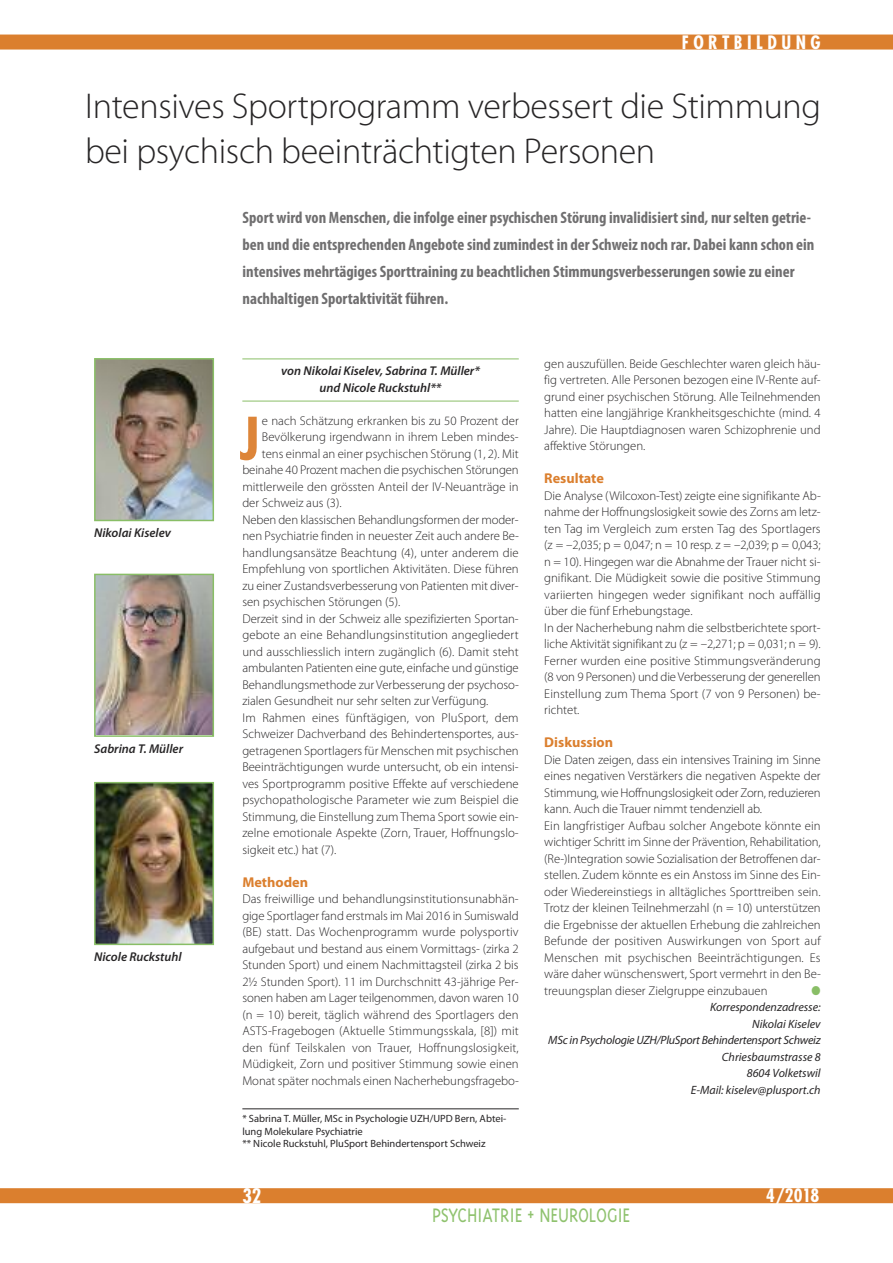
<style>
.page{position:relative;width:893px;height:1263px;background:#fff}
.page>*{position:absolute;margin:0;border:0;box-sizing:border-box;transform-origin:0 0}
.t1{font:700 condensed 57px "Futura";color:#dd8539}
.t2{font:300 36px/45px "Myriad Pro";letter-spacing:-.01em;color:#272526}
.t3{font:300 22.5px "Triplex";color:#8fc26e;scale:.88 1}
.t4{font:700 condensed 19.5px "Futura";color:#fff}
.t5{font:700 condensed 18px "Futura";letter-spacing:.25em;color:#fff}
.t6{font:700 condensed 16.5px/27px "Myriad Pro";color:#706f70}
.t7{font:700 14.25px "Myriad Pro";color:#db7f2e}
.t8{font:300 12.75px/16.5px "Myriad Pro";color:#272526;text-align:justify}
.t9{font:italic 600 12.75px/16.5px "Myriad Pro";color:#272526;text-align:center}
.t10{font:12.75px "Zapf Dingbats";color:#89be66;scale:.9 1}
.t11{font:italic 12px/16.5px "Myriad Pro";color:#272526;text-align:right}
.t12{font:10.5px/12.8px "Myriad Pro";color:#272526}
</style>
<div class="page">
<hr style="left:242px;top:358px;width:277px;height:2px;background:#b1d49a">
<hr style="left:242px;top:400px;width:277px;height:2px;background:#b1d49a">
<div style="left:0;top:35px;width:893px;height:15px;background:#db7f2e"></div>
<div style="left:0;top:1188px;width:893px;height:15px;background:#db7f2e"></div>
<img style="left:97px;top:361px;width:114px;height:157px">
<div style="left:94px;top:358px;width:120px;height:163px;border:2px solid #89be66"></div>
<img style="left:97px;top:577px;width:114px;height:157px">
<div style="left:94px;top:574px;width:120px;height:163px;border:2px solid #89be66"></div>
<img style="left:97px;top:785px;width:114px;height:157px">
<div style="left:94px;top:782px;width:120px;height:163px;border:2px solid #89be66"></div>
<hr style="left:242px;top:1108px;width:277px;height:1px;background:#272526">
<h3 class="t5" style="left:682px;top:34px;width:140px">FORTBILDUNG</h3>
<h2 class="t2" style="left:85px;top:86px;width:738px">Intensives Sportprogramm verbessert die Stimmung bei psychisch beeinträchtigten Personen</h2>
<p class="t9" style="left:94px;top:526px;width:79px">Nikolai Kiselev</p>
<p class="t9" style="left:94px;top:741px;width:91px">Sabrina T. Müller</p>
<p class="t9" style="left:94px;top:950px;width:89px">Nicole Ruckstuhl</p>
<p class="t6" style="left:243px;top:206px;width:573px">Sport wird von Menschen, die infolge einer psychischen Störung invalidisiert sind, nur selten getrie&shy;ben und die entsprechenden Angebote sind zumindest in der Schweiz noch rar. Dabei kann schon ein intensives mehrtägiges Sporttraining zu beachtlichen Stimmungsverbesserungen sowie zu einer nachhaltigen Sportaktivität führen.</p>
<p class="t9" style="left:281px;top:364px;width:200px">von Nikolai Kiselev, Sabrina T. Müller* und Nicole Ruckstuhl**</p>
<p class="t8" style="left:262px;top:413px;width:258px">e nach Schätzung erkranken bis zu 50 Prozent der</p>
<p class="t8" style="left:262px;top:430px;width:258px">Bevölkerung irgendwann in ihrem Leben mindes-</p>
<p class="t8" style="left:262px;top:446px;width:258px">tens einmal an einer psychischen Störung (1, 2). Mit</p>
<p class="t8" style="left:242px;top:463px;width:278px">beinahe 40 Prozent machen die psychischen Störungen</p>
<p class="t8" style="left:242px;top:479px;width:278px">mittlerweile den grössten Anteil der IV-Neuanträge in</p>
<p class="t8" style="left:242px;top:496px;width:101px">der Schweiz aus (3).</p>
<p class="t8" style="left:242px;top:512px;width:278px">Neben den klassischen Behandlungsformen der moder-</p>
<p class="t8" style="left:242px;top:529px;width:278px">nen Psychiatrie finden in neuester Zeit auch andere Be-</p>
<p class="t8" style="left:242px;top:545px;width:278px">handlungsansätze Beachtung (4), unter anderem die</p>
<p class="t8" style="left:242px;top:562px;width:278px">Empfehlung von sportlichen Aktivitäten. Diese führen</p>
<p class="t8" style="left:242px;top:578px;width:278px">zu einer Zustandsverbesserung von Patienten mit diver-</p>
<p class="t8" style="left:242px;top:595px;width:160px">sen psychischen Störungen (5).</p>
<p class="t8" style="left:242px;top:611px;width:278px">Derzeit sind in der Schweiz alle spezifizierten Sportan-</p>
<p class="t8" style="left:242px;top:628px;width:278px">gebote an eine Behandlungsinstitution angegliedert</p>
<p class="t8" style="left:242px;top:644px;width:278px">und ausschliesslich intern zugänglich (6). Damit steht</p>
<p class="t8" style="left:242px;top:661px;width:278px">ambulanten Patienten eine gute, einfache und günstige</p>
<p class="t8" style="left:242px;top:677px;width:278px">Behandlungsmethode zur Verbesserung der psychoso-</p>
<p class="t8" style="left:242px;top:694px;width:247px">zialen Gesundheit nur sehr selten zur Verfügung.</p>
<p class="t8" style="left:242px;top:710px;width:278px">Im Rahmen eines fünftägigen, von PluSport, dem</p>
<p class="t8" style="left:242px;top:727px;width:278px">Schweizer Dachverband des Behindertensportes, aus-</p>
<p class="t8" style="left:242px;top:743px;width:278px">getragenen Sportlagers für Menschen mit psychischen</p>
<p class="t8" style="left:242px;top:760px;width:278px">Beeinträchtigungen wurde untersucht, ob ein intensi-</p>
<p class="t8" style="left:242px;top:776px;width:278px">ves Sportprogramm positive Effekte auf verschiedene</p>
<p class="t8" style="left:242px;top:793px;width:278px">psychopathologische Parameter wie zum Beispiel die</p>
<p class="t8" style="left:242px;top:809px;width:278px">Stimmung, die Einstellung zum Thema Sport sowie ein-</p>
<p class="t8" style="left:242px;top:826px;width:278px">zelne emotionale Aspekte (Zorn, Trauer, Hoffnungslo-</p>
<p class="t8" style="left:242px;top:842px;width:96px">sigkeit etc.) hat (7).</p>
<p class="t7" style="left:242px;top:877px;width:67px">Methoden</p>
<p class="t8" style="left:242px;top:892px;width:278px">Das freiwillige und behandlungsinstitutionsunabhän&shy;gige Sportlager fand erstmals im Mai 2016 in Sumiswald (BE) statt. Das Wochenprogramm wurde polysportiv aufgebaut und bestand aus einem Vormittags- (zirka 2<br>Stunden Sport) und einem Nachmittagsteil (zirka 2 bis 2½ Stunden Sport). 11 im Durchschnitt 43-jährige Per&shy;sonen haben am Lager teilgenommen, davon waren 10 (n = 10) bereit, täglich während des Sportlagers den ASTS-Fragebogen (Aktuelle Stimmungsskala, [8]) mit den fünf Teilskalen von Trauer, Hoffnungslosigkeit, Müdigkeit, Zorn und positiver Stimmung sowie einen Monat später nochmals einen Nacherhebungsfragebo-</p>
<h1 class="t1" style="left:239px;top:414px;width:22px">J</h1>
<p class="t12" style="left:242px;top:1113px;width:265px">* Sabrina T. Müller, MSc in Psychologie UZH/UPD Bern, Abtei&shy;lung Molekulare Psychiatrie<br>** Nicole Ruckstuhl, PluSport Behindertensport Schweiz</p>
<h3 class="t4" style="left:242px;top:1187px;width:21px">32</h3>
<p class="t8" style="left:544px;top:356px;width:278px">gen auszufüllen. Beide Geschlechter waren gleich häu&shy;fig vertreten. Alle Personen bezogen eine IV-Rente auf&shy;grund einer psychischen Störung. Alle Teilnehmenden hatten eine langjährige Krankheitsgeschichte (mind. 4<br>Jahre). Die Hauptdiagnosen waren Schizophrenie und affektive Störungen.</p>
<p class="t7" style="left:544px;top:473px;width:61px">Resultate</p>
<p class="t8" style="left:544px;top:488px;width:278px;text-align:left">Die Analyse (Wilcoxon-Test) zeigte eine signifikante Ab&shy;nahme der Hoffnungslosigkeit sowie des Zorns am letz&shy;ten Tag im Vergleich zum ersten Tag des Sportlagers (z = –2,035; p = 0,047; n = 10 resp. z = –2,039; p = 0,043; n = 10). Hingegen war die Abnahme der Trauer nicht si&shy;gnifikant. Die Müdigkeit sowie die positive Stimmung variierten hingegen weder signifikant noch auffällig über die fünf Erhebungstage.<br>In der Nacherhebung nahm die selbstberichtete sport&shy;liche Aktivität signifikant zu (z = –2,271; p = 0,031; n = 9).<br>Ferner wurden eine positive Stimmungsveränderung (8 von 9 Personen) und die Verbesserung der generellen Einstellung zum Thema Sport (7 von 9 Personen) be&shy;richtet.</p>
<p class="t7" style="left:544px;top:737px;width:70px">Diskussion</p>
<p class="t8" style="left:544px;top:752px;width:278px;text-align:left">Die Daten zeigen, dass ein intensives Training im Sinne eines negativen Verstärkers die negativen Aspekte der Stimmung, wie Hoffnungslosigkeit oder Zorn, reduzieren kann. Auch die Trauer nimmt tendenziell ab.<br>Ein langfristiger Aufbau solcher Angebote könnte ein wichtiger Schritt im Sinne der Prävention, Rehabilitation, (Re-)Integration sowie Sozialisation der Betroffenen dar&shy;stellen. Zudem könnte es ein Anstoss im Sinne des Ein&shy;oder Wiedereinstiegs in alltägliches Sporttreiben sein.<br>Trotz der kleinen Teilnehmerzahl (n = 10) unterstützen die Ergebnisse der aktuellen Erhebung die zahlreichen Befunde der positiven Auswirkungen von Sport auf Menschen mit psychischen Beeinträchtigungen. Es wäre daher wünschenswert, Sport vermehrt in den Be&shy;treuungsplan dieser Zielgruppe einzubauen</p>
<p class="t10" style="left:812px;top:983px;width:12px">●</p>
<p class="t11" style="left:548px;top:1000px;width:274px">Korrespondenzadresse:<br>Nikolai Kiselev<br>MSc in Psychologie UZH/PluSport Behindertensport Schweiz<br>Chriesbaumstrasse 8<br>8604 Volketswil<br>E-Mail: kiselev@plusport.ch</p>
<h3 class="t5" style="left:766px;top:1188px;width:55px">4/2018</h3>
<h3 class="t3" style="left:432px;top:1201px;width:227px">PSYCHIATRIE + NEUROLOGIE</h3>
</div>
